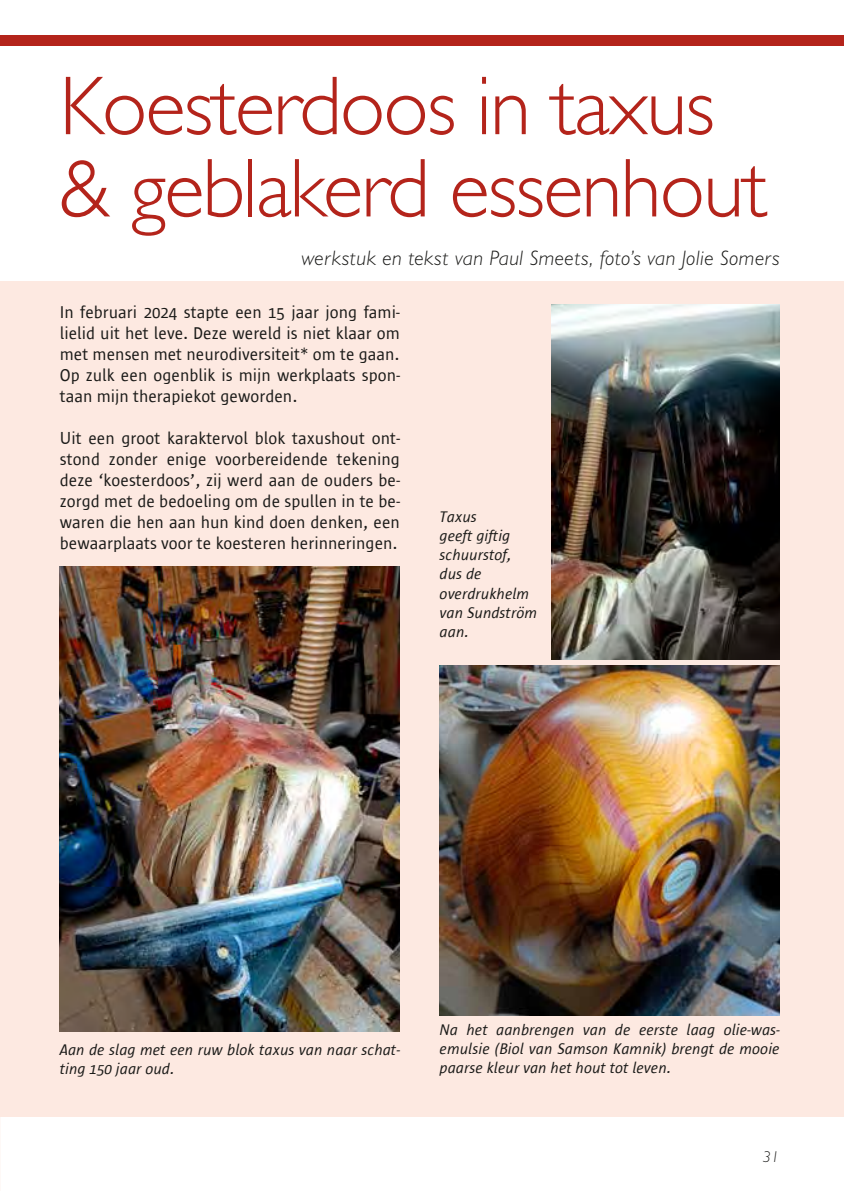
<style>
.page{position:relative;width:844px;height:1191px;background:#fff}
.page>*{position:absolute;margin:0;border:0;box-sizing:border-box;transform-origin:0 0}
.t1{font:300 84px/82.2px "Gill Sans One";letter-spacing:-.02em;color:#b4241b}
.t2{font:italic 300 21px "Gill Sans MT Pro";letter-spacing:.03em;color:#1a1a18}
.t3{font:17.5px/21px "Sun Sans";color:#1a1a18;text-align:justify}
.t4{font:italic 15.75px/19.2px "Sun Sans";color:#1a1a18}
.t5{font:italic 300 15.75px "Gill Sans MT Pro";color:#1a1a18}
</style>
<div class="page">
<div style="left:0;top:35px;width:843px;height:11px;background:#b4241b"></div>
<div style="left:0;top:281px;width:843px;height:835px;background:#fde9e1"></div>
<img style="left:60px;top:567px;width:340px;height:464px">
<img style="left:551px;top:304px;width:228px;height:355px">
<img style="left:439px;top:665px;width:340px;height:350px">
<h1 class="t1" style="left:60px;top:65px;width:709px">Koesterdoos in taxus &amp; geblakerd essenhout</h1>
<p class="t2" style="left:301px;top:246px;width:479px">werkstuk en tekst van Paul Smeets, foto’s van Jolie Somers</p>
<p class="t3" style="left:60px;top:302px;width:341px">In februari 2024 stapte een 15 jaar jong fami&shy;lielid uit het leve. Deze wereld is niet klaar om met mensen met neurodiversiteit* om te gaan.<br>Op zulk een ogenblik is mijn werkplaats spon&shy;taan mijn therapiekot geworden.</p>
<p class="t3" style="left:60px;top:428px;width:341px">Uit een groot karaktervol blok taxushout ont&shy;stond zonder enige voorbereidende tekening deze ‘koesterdoos’, zij werd aan de ouders be&shy;zorgd met de bedoeling om de spullen in te be&shy;waren die hen aan hun kind doen denken, een bewaarplaats voor te koesteren herinneringen.</p>
<p class="t4" style="left:439px;top:507px;width:99px">Taxus<br>geeft giftig schuurstof, dus de overdrukhelm van Sundström aan.</p>
<p class="t4" style="left:60px;top:1040px;width:341px">Aan de slag met een ruw blok taxus van naar schat&shy;ting 150 jaar oud.</p>
<p class="t4" style="left:439px;top:1020px;width:341px;text-align:justify">Na het aanbrengen van de eerste laag olie-was&shy;emulsie (Biol van Samson Kamnik) brengt de mooie paarse kleur van het hout tot leven.</p>
<p class="t5" style="left:762px;top:1147px;width:19px">31</p>
</div>
